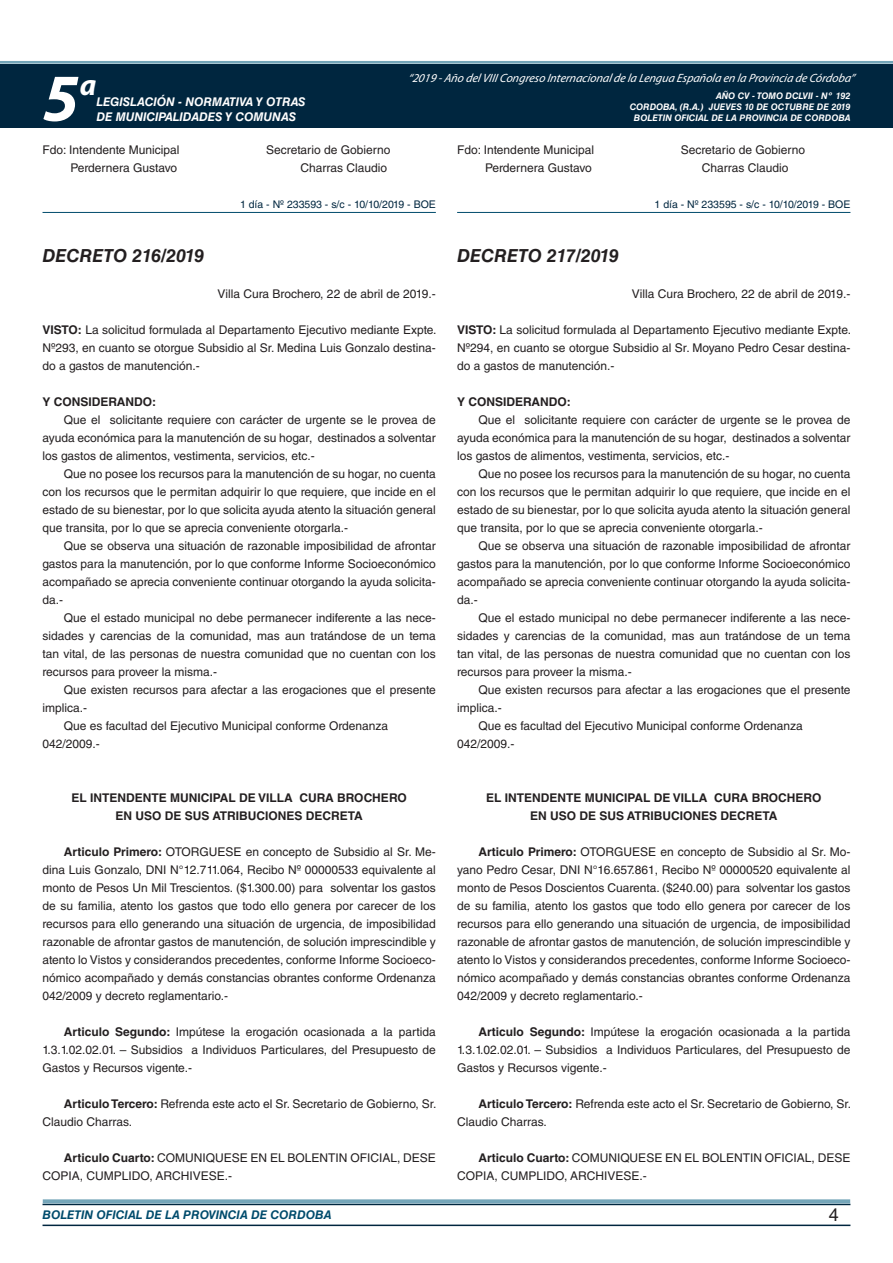
<style>
.page{position:relative;width:893px;height:1263px;background:#fff}
.page>*{position:absolute;margin:0;border:0;box-sizing:border-box;transform-origin:0 0}
.t1{font:italic 700 67.5px "Myriad Pro";color:#fff}
.t2{font:italic 700 30px "Myriad Pro";color:#fff}
.t3{font:italic 700 18px "Helvetica LT Std";color:#231f20}
.t4{font:18px "Helvetica LT Std";color:#231f20}
.t5{font:12px/18px "Helvetica LT Std";color:#231f20;text-align:justify}
.t6{font:700 12px/18px "Helvetica LT Std";color:#231f20;text-align:center}
.t7{font:italic 12px "Myriad Pro";color:#fff}
.t8{font:italic 700 12px "Helvetica LT Std";color:#fff}
.t9{font:italic 700 12px "Helvetica LT Std";color:#004b6c}
.t10{font:10.5px "Helvetica LT Std";color:#00263f}
.t11{font:italic 700 9px/10.8px "Helvetica LT Std";color:#fff;text-align:right}
.s1{font-weight:700}
</style>
<div class="page">
<div style="left:0;top:61px;width:893px;height:6px;background:#fff;opacity:.75"></div>
<div style="left:0;top:64px;width:893px;height:64px;background:#00263f"></div>
<hr style="left:43px;top:1224px;width:807px;height:2px;background:#00263f">
<div style="left:42px;top:1198px;width:809px;height:8px;background:#fff;opacity:.75"></div>
<hr style="left:43px;top:212px;width:393px;height:1px;background:#004b6c">
<hr style="left:457px;top:212px;width:393px;height:1px;background:#004b6c">
<h1 class="t1" style="left:43px;top:54px;width:38px">5</h1>
<h2 class="t2" style="left:80px;top:66px;width:18px">a</h2>
<p class="t8" style="left:96px;top:95px;width:211px">LEGISLACIÓN - NORMATIVA Y OTRAS</p>
<p class="t8" style="left:96px;top:109px;width:201px">DE MUNICIPALIDADES Y COMUNAS</p>
<p class="t7" style="left:408px;top:71px;width:448px">“2019 -Año delVIIICongreso Internacionalde la Lengua Esp añola en la Provincia de Córdoba”</p>
<p class="t11" style="left:630px;top:91px;width:222px">AÑO CV - TOMO DCLVII - Nº 192<br>CORDOBA, (R.A.) JUEVES 10 DE OCTUBRE DE 2019<br>BOLETIN OFICIAL DE LA PROVINCIA DE CORDOBA</p>
<p class="t5" style="left:43px;top:141px;width:138px">Fdo: Intendente Municipal</p>
<p class="t5" style="left:266px;top:141px;width:126px">Secretario de Gobierno</p>
<p class="t5" style="left:70px;top:159px;width:108px">Perdernera Gustavo</p>
<p class="t5" style="left:301px;top:159px;width:88px">Charras Claudio</p>
<p class="t10" style="left:240px;top:198px;width:197px">1 día - Nº 233593 - s/c - 10/10/2019 - BOE</p>
<h3 class="t3" style="left:43px;top:244px;width:163px">DECRETO 216/2019</h3>
<p class="t5" style="left:217px;top:285px;width:220px">Villa Cura Brochero, 22 de abril de 2019.-</p>
<p class="t5" style="left:43px;top:321px;width:396px"><span class="s1">VISTO:</span> La solicitud formulada al Departamento Ejecutivo mediante Expte.<br>Nº293, en cuanto se otorgue Subsidio al Sr. Medina Luis Gonzalo destina&shy;do a gastos de manutención.-</p>
<p class="t6" style="left:43px;top:392px;width:115px">Y CONSIDERANDO:</p>
<p class="t5" style="left:43px;top:411px;width:395px;text-indent:21px">Que el solicitante requiere con carácter de urgente se le provea de ayuda económica para la manutención de su hogar, destinados a solventar los gastos de alimentos, vestimenta, servicios, etc.-</p>
<p class="t5" style="left:43px;top:465px;width:395px;text-indent:21px">Que no posee los recursos para la manutención de su hogar, no cuenta con los recursos que le permitan adquirir lo que requiere, que incide en el estado de su bienestar, por lo que solicita ayuda atento la situación general que transita, por lo que se aprecia conveniente otorgarla.-</p>
<p class="t5" style="left:43px;top:537px;width:395px;text-indent:21px">Que se observa una situación de razonable imposibilidad de afrontar gastos para la manutención, por lo que conforme Informe Socioeconómico acompañado se aprecia conveniente continuar otorgando la ayuda solicita&shy;da.-</p>
<p class="t5" style="left:43px;top:609px;width:395px;text-indent:21px">Que el estado municipal no debe permanecer indiferente a las nece&shy;sidades y carencias de la comunidad, mas aun tratándose de un tema tan vital, de las personas de nuestra comunidad que no cuentan con los recursos para proveer la misma.-</p>
<p class="t5" style="left:64px;top:681px;width:374px">Que existen recursos para afectar a las erogaciones que el presente</p>
<p class="t5" style="left:43px;top:699px;width:46px">implica.-</p>
<p class="t5" style="left:64px;top:717px;width:326px">Que es facultad del Ejecutivo Municipal conforme Ordenanza</p>
<p class="t5" style="left:43px;top:735px;width:59px">042/2009.-</p>
<p class="t6" style="left:72px;top:788px;width:337px">EL INTENDENTE MUNICIPAL DE VILLA CURA BROCHERO<br>EN USO DE SUS ATRIBUCIONES DECRETA</p>
<p class="t5" style="left:43px;top:843px;width:395px;text-indent:21px"><span class="s1">Articulo Primero:</span> OTORGUESE en concepto de Subsidio al Sr. Me&shy;dina Luis Gonzalo, DNI N°12.711.064, Recibo Nº 00000533 equivalente al monto de Pesos Un Mil Trescientos. ($1.300.00) para solventar los gastos de su familia, atento los gastos que todo ello genera por carecer de los recursos para ello generando una situación de urgencia, de imposibilidad razonable de afrontar gastos de manutención, de solución imprescindible y atento lo Vistos y considerandos precedentes, conforme Informe Socioeco&shy;nómico acompañado y demás constancias obrantes conforme Ordenanza 042/2009 y decreto reglamentario.-</p>
<p class="t5" style="left:43px;top:1023px;width:395px;text-indent:21px"><span class="s1">Articulo Segundo:</span> Impútese la erogación ocasionada a la partida 1.3.1.02.02.01. – Subsidios a Individuos Particulares, del Presupuesto de Gastos y Recursos vigente.-</p>
<p class="t5" style="left:43px;top:1095px;width:396px;text-indent:21px"><span class="s1">Articulo Tercero:</span> Refrenda este acto el Sr. Secretario de Gobierno, Sr.<br>Claudio Charras.</p>
<p class="t5" style="left:43px;top:1149px;width:395px;text-indent:21px"><span class="s1">Articulo Cuarto:</span> COMUNIQUESE EN EL BOLENTIN OFICIAL, DESE<br>COPIA, CUMPLIDO, ARCHIVESE.-</p>
<p class="t5" style="left:457px;top:141px;width:138px">Fdo: Intendente Municipal</p>
<p class="t5" style="left:681px;top:141px;width:126px">Secretario de Gobierno</p>
<p class="t5" style="left:485px;top:159px;width:108px">Perdernera Gustavo</p>
<p class="t5" style="left:702px;top:159px;width:88px">Charras Claudio</p>
<p class="t10" style="left:655px;top:198px;width:197px">1 día - Nº 233595 - s/c - 10/10/2019 - BOE</p>
<h3 class="t3" style="left:457px;top:244px;width:163px">DECRETO 217/2019</h3>
<p class="t5" style="left:632px;top:285px;width:220px">Villa Cura Brochero, 22 de abril de 2019.-</p>
<p class="t5" style="left:457px;top:321px;width:396px"><span class="s1">VISTO:</span> La solicitud formulada al Departamento Ejecutivo mediante Expte.<br>Nº294, en cuanto se otorgue Subsidio al Sr. Moyano Pedro Cesar destina&shy;do a gastos de manutención.-</p>
<p class="t6" style="left:457px;top:392px;width:115px">Y CONSIDERANDO:</p>
<p class="t5" style="left:457px;top:411px;width:395px;text-indent:21px">Que el solicitante requiere con carácter de urgente se le provea de ayuda económica para la manutención de su hogar, destinados a solventar los gastos de alimentos, vestimenta, servicios, etc.-</p>
<p class="t5" style="left:457px;top:465px;width:395px;text-indent:21px">Que no posee los recursos para la manutención de su hogar, no cuenta con los recursos que le permitan adquirir lo que requiere, que incide en el estado de su bienestar, por lo que solicita ayuda atento la situación general que transita, por lo que se aprecia conveniente otorgarla.-</p>
<p class="t5" style="left:457px;top:537px;width:395px;text-indent:21px">Que se observa una situación de razonable imposibilidad de afrontar gastos para la manutención, por lo que conforme Informe Socioeconómico acompañado se aprecia conveniente continuar otorgando la ayuda solicita&shy;da.-</p>
<p class="t5" style="left:457px;top:609px;width:395px;text-indent:21px">Que el estado municipal no debe permanecer indiferente a las nece&shy;sidades y carencias de la comunidad, mas aun tratándose de un tema tan vital, de las personas de nuestra comunidad que no cuentan con los recursos para proveer la misma.-</p>
<p class="t5" style="left:478px;top:681px;width:374px">Que existen recursos para afectar a las erogaciones que el presente</p>
<p class="t5" style="left:457px;top:699px;width:46px">implica.-</p>
<p class="t5" style="left:478px;top:717px;width:326px">Que es facultad del Ejecutivo Municipal conforme Ordenanza</p>
<p class="t5" style="left:457px;top:735px;width:59px">042/2009.-</p>
<p class="t6" style="left:486px;top:788px;width:337px">EL INTENDENTE MUNICIPAL DE VILLA CURA BROCHERO<br>EN USO DE SUS ATRIBUCIONES DECRETA</p>
<p class="t5" style="left:457px;top:843px;width:395px;text-indent:21px"><span class="s1">Articulo Primero:</span> OTORGUESE en concepto de Subsidio al Sr. Mo&shy;yano Pedro Cesar, DNI N°16.657.861, Recibo Nº 00000520 equivalente al monto de Pesos Doscientos Cuarenta. ($240.00) para solventar los gastos de su familia, atento los gastos que todo ello genera por carecer de los recursos para ello generando una situación de urgencia, de imposibilidad razonable de afrontar gastos de manutención, de solución imprescindible y atento lo Vistos y considerandos precedentes, conforme Informe Socioeco&shy;nómico acompañado y demás constancias obrantes conforme Ordenanza 042/2009 y decreto reglamentario.-</p>
<p class="t5" style="left:457px;top:1023px;width:395px;text-indent:21px"><span class="s1">Articulo Segundo:</span> Impútese la erogación ocasionada a la partida 1.3.1.02.02.01. – Subsidios a Individuos Particulares, del Presupuesto de Gastos y Recursos vigente.-</p>
<p class="t5" style="left:457px;top:1095px;width:396px;text-indent:21px"><span class="s1">Articulo Tercero:</span> Refrenda este acto el Sr. Secretario de Gobierno, Sr.<br>Claudio Charras.</p>
<p class="t5" style="left:457px;top:1149px;width:395px;text-indent:21px"><span class="s1">Articulo Cuarto:</span> COMUNIQUESE EN EL BOLENTIN OFICIAL, DESE<br>COPIA, CUMPLIDO, ARCHIVESE.-</p>
<p class="t9" style="left:43px;top:1208px;width:290px">BOLETIN OFICIAL DE LA PROVINCIA DE CORDOBA</p>
<h3 class="t4" style="left:829px;top:1204px;width:12px">4</h3>
</div>
